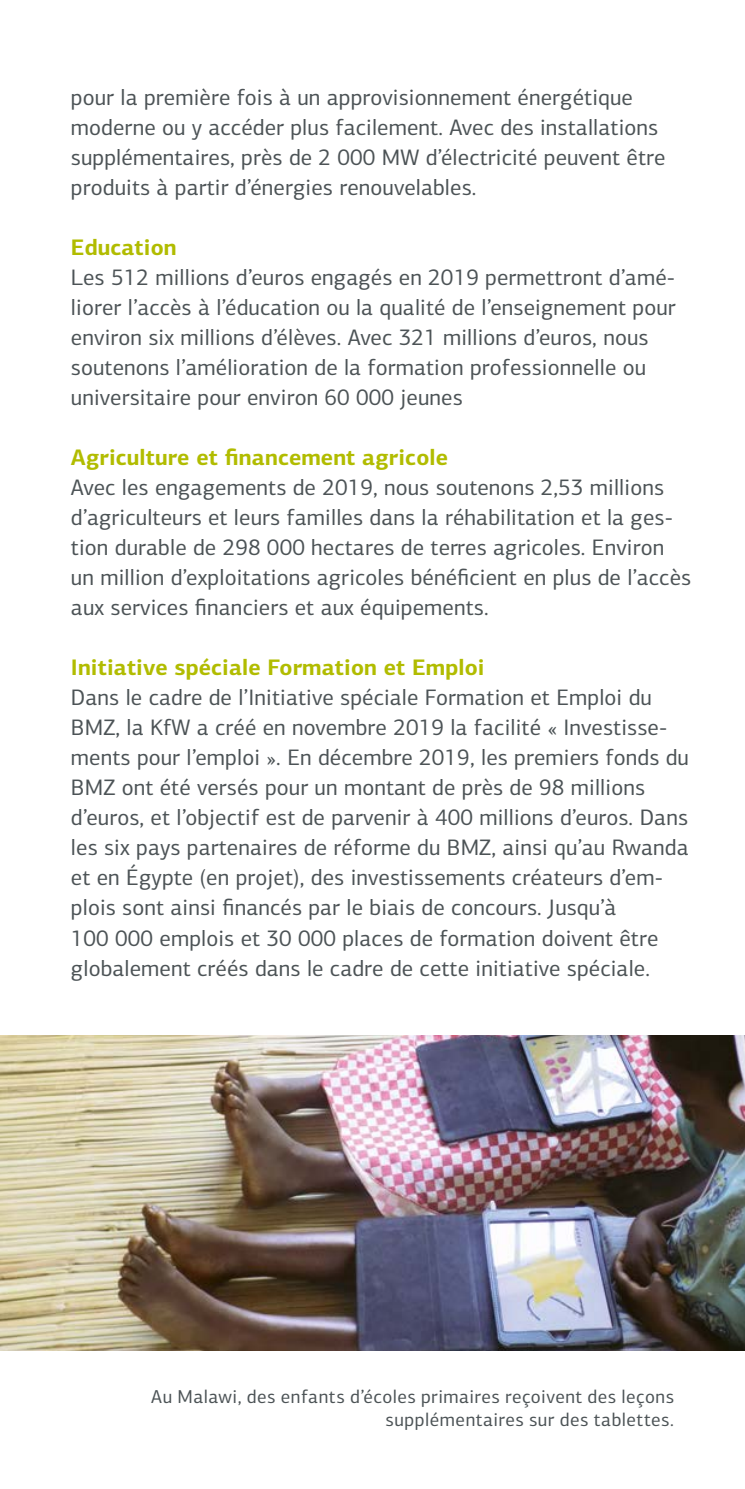
<style>
.page{position:relative;width:745px;height:1489px;background:#fff}
.page>*{position:absolute;margin:0;border:0;box-sizing:border-box;transform-origin:0 0}
.Fließtext_9_Pt_Regular_Dunkelgrau_mAn4_2{font:22.5px/30px "KFW Centro Sans";letter-spacing:.005em;color:#4c5356}
.Fließtext_ZwÜ_9_Pt_Bold_Hellgrün{font:700 22.5px "KFW Centro Sans";letter-spacing:.005em;color:#b1bc00}
.Marginaltext_7_5_9{font:18.75px/22.5px "KFW Centro Sans";letter-spacing:.025em;color:#4c5356;text-align:right}
</style>
<div class="page">
<img style="left:0;top:1035px;width:744px;height:315px">
<p class="Fließtext_9_Pt_Regular_Dunkelgrau_mAn4_2" style="left:71px;top:82px;width:595px">pour la première fois à un approvisionnement énergétique moderne ou y accéder plus facilement. Avec des installations supplémentaires, près de 2 000 MW d’électricité peuvent être produits à partir d’énergies renouvelables.</p>
<h3 class="Fließtext_ZwÜ_9_Pt_Bold_Hellgrün" style="left:71px;top:233px;width:107px">Education</h3>
<p class="Fließtext_9_Pt_Regular_Dunkelgrau_mAn4_2" style="left:71px;top:262px;width:606px">Les 512 millions d’euros engagés en 2019 permettront d’amé&shy;liorer l’accès à l’éducation ou la qualité de l’enseignement pour environ six millions d’élèves. Avec 321 millions d’euros, nous soutenons l’amélioration de la formation professionnelle ou universitaire pour environ 60 000 jeunes</p>
<h3 class="Fließtext_ZwÜ_9_Pt_Bold_Hellgrün" style="left:71px;top:443px;width:378px">Agriculture et financement agricole</h3>
<p class="Fließtext_9_Pt_Regular_Dunkelgrau_mAn4_2" style="left:71px;top:472px;width:621px">Avec les engagements de 2019, nous soutenons 2,53 millions d’agriculteurs et leurs familles dans la réhabilitation et la ges&shy;tion durable de 298 000 hectares de terres agricoles. Environ un million d’exploitations agricoles bénéficient en plus de l’accès aux services financiers et aux équipements.</p>
<h3 class="Fließtext_ZwÜ_9_Pt_Bold_Hellgrün" style="left:71px;top:653px;width:415px">Initiative spéciale Formation et Emploi</h3>
<p class="Fließtext_9_Pt_Regular_Dunkelgrau_mAn4_2" style="left:71px;top:682px;width:619px">Dans le cadre de l’Initiative spéciale Formation et Emploi du BMZ, la KfW a créé en novembre 2019 la facilité « Investisse&shy;ments pour l’emploi ». En décembre 2019, les premiers fonds du BMZ ont été versés pour un montant de près de 98 millions d’euros, et l’objectif est de parvenir à 400 millions d’euros. Dans les six pays partenaires de réforme du BMZ, ainsi qu’au Rwanda et en Égypte (en projet), des investissements créateurs d’em&shy;plois sont ainsi financés par le biais de concours. Jusqu’à<br>100 000 emplois et 30 000 places de formation doivent être globalement créés dans le cadre de cette initiative spéciale.</p>
<p class="Marginaltext_7_5_9" style="left:151px;top:1384px;width:524px">Au Malawi, des enfants d’écoles primaires reçoivent des leçons supplémentaires sur des tablettes.</p>
</div>
